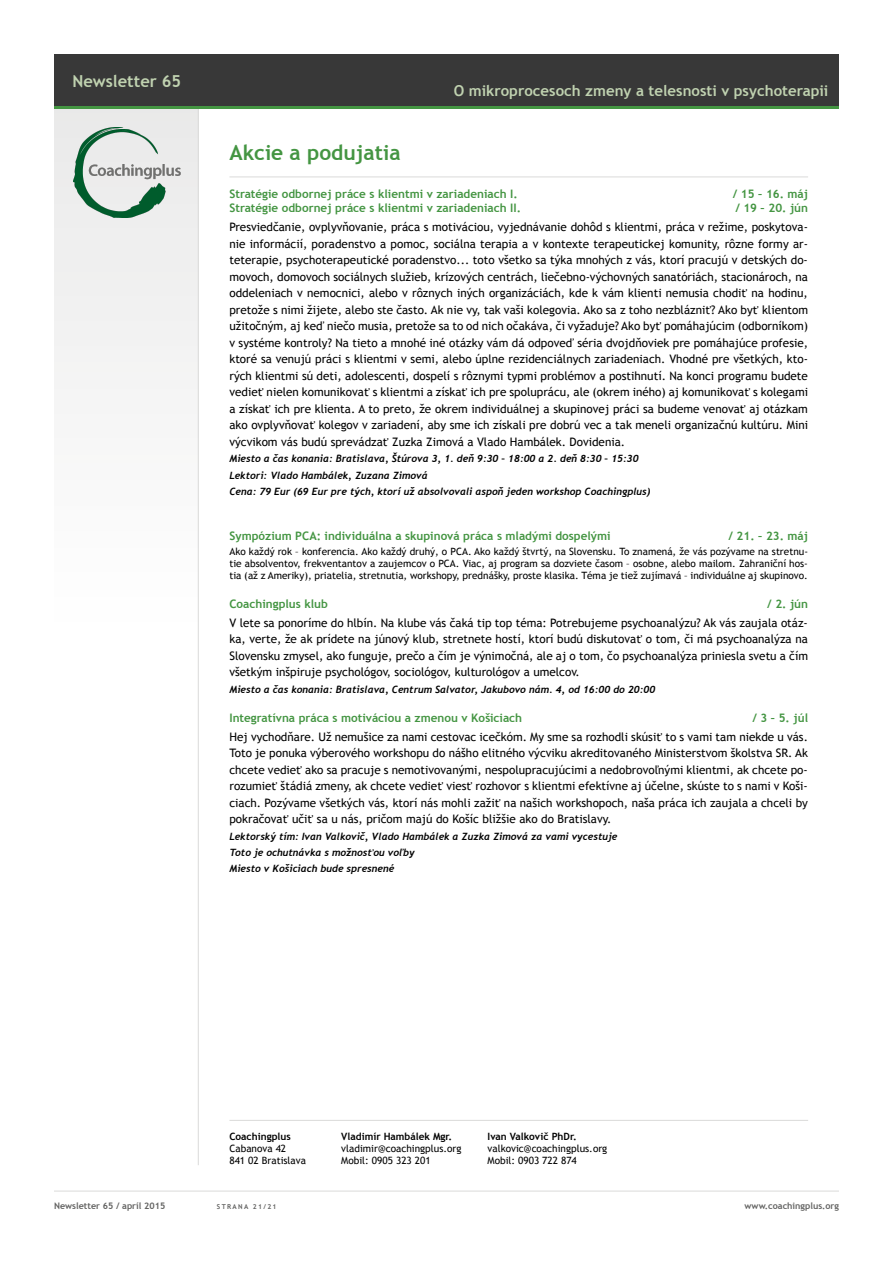
<style>
.page{position:relative;width:893px;height:1263px;background:#fff}
.page>*{position:absolute;margin:0;border:0;box-sizing:border-box;transform-origin:0 0}
.t1{font:700 21px "Trebuchet MS";color:#449542}
.t2{font:700 16.5px "Trebuchet MS";color:#c0d2b0}
.t3{font:700 15px "Trebuchet MS";color:#c0d2b0}
.t4{font:11.7px/16.5px "Trebuchet MS";color:#000;text-align:justify}
.t5{font:700 11.7px "Trebuchet MS";color:#449542}
.t6{font:10.05px/12px "Trebuchet MS";color:#000}
.t7{font:italic 700 10.05px/16.4px "Trebuchet";color:#000}
.t8{font:700 10.05px "Trebuchet MS";color:#000}
.t9{font:700 9px "Trebuchet MS";color:#636362}
.t10{font:700 6.75px "Trebuchet MS";letter-spacing:.2em;color:#636362}
</style>
<div class="page">
<div style="left:54px;top:106px;width:145px;height:525px;background:#f5f5f5"></div>
<hr style="left:54px;top:1191px;width:785px;height:1px;background:#dadad9">
<hr style="left:198px;top:108px;width:1px;height:1057px;background:#dadad9">
<div style="left:54px;top:54px;width:785px;height:53px;background:#383838"></div>
<hr style="left:54px;top:106px;width:785px;height:3px;background:#449542">
<img style="left:74px;top:127px;width:106px;height:91px">
<hr style="left:229px;top:177px;width:579px;height:1px;background:#dadad9">
<hr style="left:229px;top:1120px;width:579px;height:1px;background:#dadad9">
<h2 class="t2" style="left:72px;top:70px;width:110px">Newsletter 65</h2>
<p class="t3" style="left:454px;top:81px;width:376px">O mikroprocesoch zmeny a telesnosti v psychoterapii</p>
<h1 class="t1" style="left:229px;top:139px;width:173px">Akcie a podujatia</h1>
<p class="t5" style="left:229px;top:187px;width:290px">Stratégie odbornej práce s klientmi v zariadeniach I.</p>
<p class="t5" style="left:733px;top:187px;width:77px">/ 15 – 16. máj</p>
<p class="t5" style="left:229px;top:201px;width:293px">Stratégie odbornej práce s klientmi v zariadeniach II.</p>
<p class="t5" style="left:735px;top:201px;width:74px">/ 19 – 20. jún</p>
<p class="t4" style="left:229px;top:219px;width:580px">Presviedčanie, ovplyvňovanie, práca s motiváciou, vyjednávanie dohôd s klientmi, práca v režime, poskytova&shy;nie informácií, poradenstvo a pomoc, sociálna terapia a v kontexte terapeutickej komunity, rôzne formy ar&shy;teterapie, psychoterapeutické poradenstvo... toto všetko sa týka mnohých z vás, ktorí pracujú v detských do&shy;movoch, domovoch sociálnych služieb, krízových centrách, liečebno-výchovných sanatóriách, stacionároch, na oddeleniach v nemocnici, alebo v rôznych iných organizáciách, kde k vám klienti nemusia chodiť na hodinu, pretože s nimi žijete, alebo ste často. Ak nie vy, tak vaši kolegovia. Ako sa z toho nezblázniť? Ako byť klientom užitočným, aj keď niečo musia, pretože sa to od nich očakáva, či vyžaduje? Ako byť pomáhajúcim (odborníkom) v systéme kontroly? Na tieto a mnohé iné otázky vám dá odpoveď séria dvojdňoviek pre pomáhajúce profesie, ktoré sa venujú práci s klientmi v semi, alebo úplne rezidenciálnych zariadeniach. Vhodné pre všetkých, kto&shy;rých klientmi sú deti, adolescenti, dospelí s rôznymi typmi problémov a postihnutí. Na konci programu budete vedieť nielen komunikovať s klientmi a získať ich pre spoluprácu, ale (okrem iného) aj komunikovať s kolegami a získať ich pre klienta. A to preto, že okrem individuálnej a skupinovej práci sa budeme venovať aj otázkam ako ovplyvňovať kolegov v zariadení, aby sme ich získali pre dobrú vec a tak meneli organizačnú kultúru. Mini výcvikom vás budú sprevádzať Zuzka Zimová a Vlado Hambálek. Dovidenia.</p>
<p class="t7" style="left:229px;top:451px;width:423px">Miesto a čas konania: Bratislava, Štúrova 3, 1. deň 9:30 – 18:00 a 2. deň 8:30 – 15:30<br>Lektori: Vlado Hambálek, Zuzana Zimová<br>Cena: 79 Eur (69 Eur pre tých, ktorí už absolvovali aspoň jeden workshop Coachingplus)</p>
<p class="t5" style="left:229px;top:529px;width:383px">Sympózium PCA: individuálna a skupinová práca s mladými dospelými</p>
<p class="t5" style="left:729px;top:529px;width:81px">/ 21. – 23. máj</p>
<p class="t6" style="left:229px;top:545px;width:580px;text-align:justify">Ako každý rok – konferencia. Ako každý druhý, o PCA. Ako každý štvrtý, na Slovensku. To znamená, že vás pozývame na stretnu&shy;tie absolventov, frekventantov a zaujemcov o PCA. Viac, aj program sa dozviete časom – osobne, alebo mailom. Zahraniční hos&shy;tia (až z Ameriky), priatelia, stretnutia, workshopy, prednášky, proste klasika. Téma je tiež zujímavá – individuálne aj skupinovo.</p>
<p class="t5" style="left:229px;top:596px;width:100px">Coachingplus klub</p>
<p class="t5" style="left:767px;top:596px;width:42px">/ 2. jún</p>
<p class="t4" style="left:229px;top:615px;width:580px">V lete sa ponoríme do hlbín. Na klube vás čaká tip top téma: Potrebujeme psychoanalýzu? Ak vás zaujala otáz&shy;ka, verte, že ak prídete na júnový klub, stretnete hostí, ktorí budú diskutovať o tom, či má psychoanalýza na Slovensku zmysel, ako funguje, prečo a čím je výnimočná, ale aj o tom, čo psychoanalýza priniesla svetu a čím všetkým inšpiruje psychológov, sociológov, kulturológov a umelcov.</p>
<p class="t7" style="left:229px;top:681px;width:427px">Miesto a čas konania: Bratislava, Centrum Salvator, Jakubovo nám. 4, od 16:00 do 20:00</p>
<p class="t5" style="left:229px;top:710px;width:294px">Integratívna práca s motiváciou a zmenou v Košiciach</p>
<p class="t5" style="left:752px;top:710px;width:57px">/ 3 – 5. júl</p>
<p class="t4" style="left:229px;top:728px;width:580px">Hej vychodňare. Už nemušice za nami cestovac icečkóm. My sme sa rozhodli skúsiť to s vami tam niekde u vás.<br>Toto je ponuka výberového workshopu do nášho elitného výcviku akreditovaného Ministerstvom školstva SR. Ak chcete vedieť ako sa pracuje s nemotivovanými, nespolupracujúcimi a nedobrovoľnými klientmi, ak chcete po&shy;rozumieť štádiá zmeny, ak chcete vedieť viesť rozhovor s klientmi efektívne aj účelne, skúste to s nami v Koši&shy;ciach. Pozývame všetkých vás, ktorí nás mohli zažiť na našich workshopoch, naša práca ich zaujala a chceli by pokračovať učiť sa u nás, pričom majú do Košíc bližšie ako do Bratislavy.</p>
<p class="t7" style="left:229px;top:828px;width:389px">Lektorský tím: Ivan Valkovič, Vlado Hambálek a Zuzka Zimová za vami vycestuje<br>Toto je ochutnávka s možnosťou voľby<br>Miesto v Košiciach bude spresnené</p>
<p class="t8" style="left:229px;top:1130px;width:63px">Coachingplus</p>
<p class="t6" style="left:229px;top:1143px;width:78px">Cabanova 42<br>841 02 Bratislava</p>
<p class="t8" style="left:341px;top:1130px;width:113px">Vladimír Hambálek Mgr.</p>
<p class="t6" style="left:341px;top:1143px;width:122px">vladimir@coachingplus.org<br>Mobil: 0905 323 201</p>
<p class="t8" style="left:488px;top:1130px;width:91px">Ivan Valkovič PhDr.</p>
<p class="t6" style="left:488px;top:1143px;width:121px">valkovic@coachingplus.org<br>Mobil: 0903 722 874</p>
<p class="t9" style="left:54px;top:1200px;width:113px">Newsletter 65 / apríl 2015</p>
<p class="t10" style="left:217px;top:1202px;width:61px">strana 21/21</p>
<p class="t9" style="left:745px;top:1200px;width:96px">www.coachingplus.org</p>
</div>
